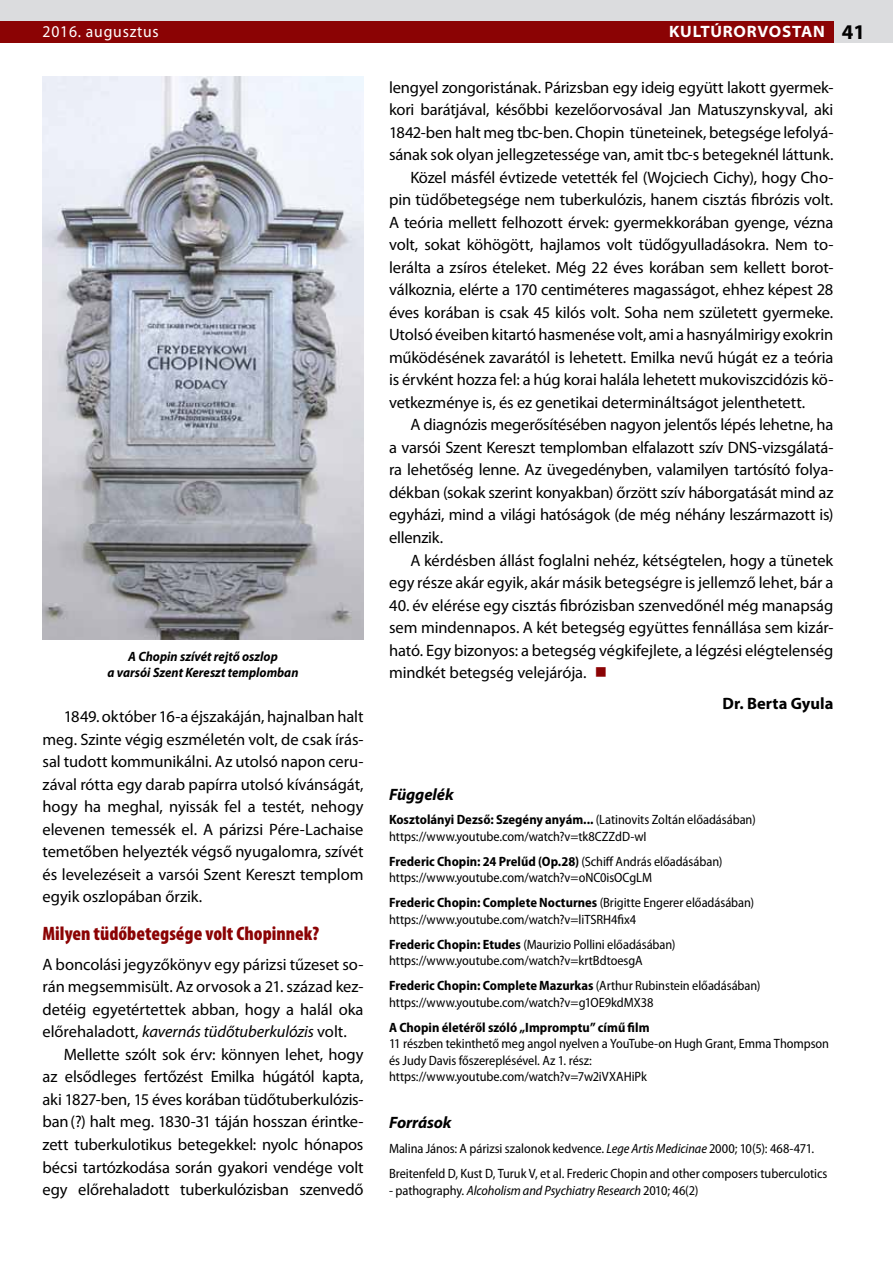
<style>
.page{position:relative;width:893px;height:1263px;background:#fff}
.page>*{position:absolute;margin:0;border:0;box-sizing:border-box;transform-origin:0 0}
.t1{font:900 condensed 19.5px "Myriad Pro";color:#8b0304}
.t2{font:16.5px/22.5px "Myriad Pro";letter-spacing:-.01em;color:#000;text-align:justify}
.t3{font:700 semi-expanded 16.5px "Myriad Pro";letter-spacing:.05em;color:#fff;scale:.95 1}
.t4{font:italic 700 16.5px "Myriad Pro";letter-spacing:-.01em;color:#000}
.t5{font:16.5px "Myriad Pro";letter-spacing:.05em;color:#fff;scale:.95 1}
.t6{font:700 16.5px "Myriad Pro";letter-spacing:.005em;color:#000}
.t7{font:semi-condensed 13.5px/16.5px "Myriad Pro";letter-spacing:-.005em;color:#000}
.t8{font:italic semi-condensed 13.5px "Myriad Pro";letter-spacing:-.005em;color:#000}
.t9{font:italic 700 13.5px/16.5px "Myriad Pro";color:#000;text-align:center;scale:.94 1}
.t10{font:700 semi-condensed 13.5px "Myriad Pro";color:#000}
.s1{font-stretch:normal;font-size:21px;color:#000}
.s2{font-style:italic}
.s3{color:#8b0304}
.s4{font-weight:700}
.s5{font-style:normal}
</style>
<div class="page">
<div style="left:0;top:0;width:893px;height:43px;background:#dbdcde"></div>
<div style="left:0;top:21px;width:833px;height:22px;background:#8b0304"></div>
<img style="left:43px;top:77px;width:321px;height:562px">
<p class="t5" style="left:43px;top:22px;width:124px">2016. augusztus</p>
<p class="t3" style="left:669px;top:23px;width:208px">KULTÚRORVOSTAN <span class="s1">41</span></p>
<p class="t9" style="left:108px;top:647px;width:205px">A Chopin szívét rejtő oszlop<br>a varsói Szent Kereszt templomban</p>
<p class="t2" style="left:43px;top:705px;width:323px;text-indent:21px">1849. október 16-a éjszakáján, hajnalban halt meg. Szinte végig eszméletén volt, de csak írás&shy;sal tudott kommunikálni. Az utolsó napon ceru&shy;zával rótta egy darab papírra utolsó kívánságát, hogy ha meghal, nyissák fel a testét, nehogy elevenen temessék el. A párizsi Pére-Lachaise temetőben helyezték végső nyugalomra, szívét és levelezéseit a varsói Szent Kereszt templom egyik oszlopában őrzik.</p>
<p class="t1" style="left:43px;top:922px;width:278px">Milyen tüdőbetegsége volt Chopinnek?</p>
<p class="t2" style="left:43px;top:953px;width:323px">A boncolási jegyzőkönyv egy párizsi tűzeset so&shy;rán megsemmisült. Az orvosok a 21. század kez&shy;detéig egyetértettek abban, hogy a halál oka előrehaladott, <span class="s2">kavernás tüdőtuberkulózis</span> volt.</p>
<p class="t2" style="left:43px;top:1043px;width:323px;text-indent:21px">Mellette szólt sok érv: könnyen lehet, hogy az elsődleges fertőzést Emilka húgától kapta, aki 1827-ben, 15 éves korában tüdőtuberkulózis&shy;ban(?) halt meg. 1830-31 táján hosszan érintke&shy;zett tuberkulotikus betegekkel: nyolc hónapos bécsi tartózkodása során gyakori vendége volt egy előrehaladott tuberkulózisban szenvedő</p>
<p class="t2" style="left:389px;top:76px;width:446px">lengyel zongoristának. Párizsban egy ideig együtt lakott gyermek-</p>
<p class="t2" style="left:389px;top:98px;width:446px">kori barátjával, későbbi kezelőorvosával Jan Matuszynskyval, aki</p>
<p class="t2" style="left:389px;top:121px;width:446px">1842-ben halt meg tbc-ben. Chopin tüneteinek, betegsége lefolyá-</p>
<p class="t2" style="left:389px;top:143px;width:446px">sának sok olyan jellegzetessége van, amit tbc-s betegeknél láttunk.</p>
<p class="t2" style="left:410px;top:166px;width:425px">Közel másfél évtizede vetették fel (Wojciech Cichy), hogy Cho-</p>
<p class="t2" style="left:389px;top:188px;width:446px">pin tüdőbetegsége nem tuberkulózis, hanem cisztás fibrózis volt.</p>
<p class="t2" style="left:389px;top:211px;width:446px">A teória mellett felhozott érvek: gyermekkorában gyenge, vézna</p>
<p class="t2" style="left:389px;top:233px;width:446px">volt, sokat köhögött, hajlamos volt tüdőgyulladásokra. Nem to-</p>
<p class="t2" style="left:389px;top:256px;width:446px">lerálta a zsíros ételeket. Még 22 éves korában sem kellett borot-</p>
<p class="t2" style="left:389px;top:278px;width:446px">válkoznia, elérte a 170 centiméteres magasságot, ehhez képest 28</p>
<p class="t2" style="left:389px;top:301px;width:446px">éves korában is csak 45 kilós volt. Soha nem született gyermeke.</p>
<p class="t2" style="left:389px;top:323px;width:446px">Utolsó éveiben kitartó hasmenése volt, ami a hasnyálmirigy exokrin</p>
<p class="t2" style="left:389px;top:346px;width:446px">működésének zavarától is lehetett. Emilka nevű húgát ez a teória</p>
<p class="t2" style="left:389px;top:368px;width:446px">is érvként hozza fel: a húg korai halála lehetett mukoviszcidózis kö-</p>
<p class="t2" style="left:389px;top:391px;width:418px">vetkezménye is, és ez genetikai determináltságot jelenthetett.</p>
<p class="t2" style="left:410px;top:413px;width:425px">A diagnózis megerősítésében nagyon jelentős lépés lehetne, ha</p>
<p class="t2" style="left:389px;top:436px;width:446px">a varsói Szent Kereszt templomban elfalazott szív DNS-vizsgálatá-</p>
<p class="t2" style="left:389px;top:458px;width:446px">ra lehetőség lenne. Az üvegedényben, valamilyen tartósító folya-</p>
<p class="t2" style="left:389px;top:481px;width:446px">dékban (sokak szerint konyakban) őrzött szív háborgatását mind az</p>
<p class="t2" style="left:389px;top:503px;width:446px">egyházi, mind a világi hatóságok (de még néhány leszármazott is)</p>
<p class="t2" style="left:389px;top:526px;width:56px">ellenzik.</p>
<p class="t2" style="left:410px;top:548px;width:424px">A kérdésben állást foglalni nehéz, kétségtelen, hogy a tünetek</p>
<p class="t2" style="left:389px;top:571px;width:446px">egy része akár egyik, akár másik betegségre is jellemző lehet, bár a</p>
<p class="t2" style="left:389px;top:593px;width:446px">40. év elérése egy cisztás fibrózisban szenvedőnél még manapság sem mindennapos. A két betegség együttes fennállása sem kizár&shy;ható. Egy bizonyos: a betegség végkifejlete, a légzési elégtelenség mindkét betegség velejárója. <span class="s3">■</span></p>
<p class="t6" style="left:723px;top:693px;width:112px">Dr. Berta Gyula</p>
<p class="t4" style="left:389px;top:783px;width:66px">Függelék</p>
<p class="t7" style="left:389px;top:812px;width:368px"><span class="s4">Kosztolányi Dezső: Szegény anyám...</span> (Latinovits Zoltán előadásában) https://www.youtube.com/watch?v=tk8CZZdD-wI</p>
<p class="t7" style="left:389px;top:853px;width:335px"><span class="s4">Frederic Chopin: 24 Prelűd (Op.28)</span> (Schiff András előadásában) https://www.youtube.com/watch?v=oNC0isOCgLM</p>
<p class="t7" style="left:389px;top:895px;width:367px"><span class="s4">Frederic Chopin: Complete Nocturnes</span> (Brigitte Engerer előadásában) https://www.youtube.com/watch?v=liTSRH4fix4</p>
<p class="t7" style="left:389px;top:936px;width:288px"><span class="s4">Frederic Chopin: Etudes</span> (Maurizio Pollini előadásában) https://www.youtube.com/watch?v=krtBdtoesgA</p>
<p class="t7" style="left:389px;top:978px;width:373px"><span class="s4">Frederic Chopin: Complete Mazurkas</span> (Arthur Rubinstein előadásában) https://www.youtube.com/watch?v=g1OE9kdMX38</p>
<p class="t10" style="left:389px;top:1020px;width:262px">A Chopin életéről szóló „Impromptu” című film</p>
<p class="t7" style="left:389px;top:1036px;width:442px">11 részben tekinthető meg angol nyelven a YouTube-on Hugh Grant, Emma Thompson és Judy Davis főszereplésével. Az 1. rész: https://www.youtube.com/watch?v=7w2iVXAHiPk</p>
<p class="t4" style="left:389px;top:1112px;width:64px">Források</p>
<p class="t7" style="left:389px;top:1137px;width:440px;line-height:25px">Malina János: A párizsi szalonok kedvence. <span class="s2">Lege Artis Medicinae</span> 2000; 10(5): 468-471.<br>Breitenfeld D, Kust D, Turuk V, et al. Frederic Chopin and other composers tuberculotics</p>
<p class="t8" style="left:389px;top:1183px;width:311px"><span class="s5">- pathography.</span> Alcoholism and Psychiatry Research <span class="s5">2010; 46(2)</span></p>
</div>
